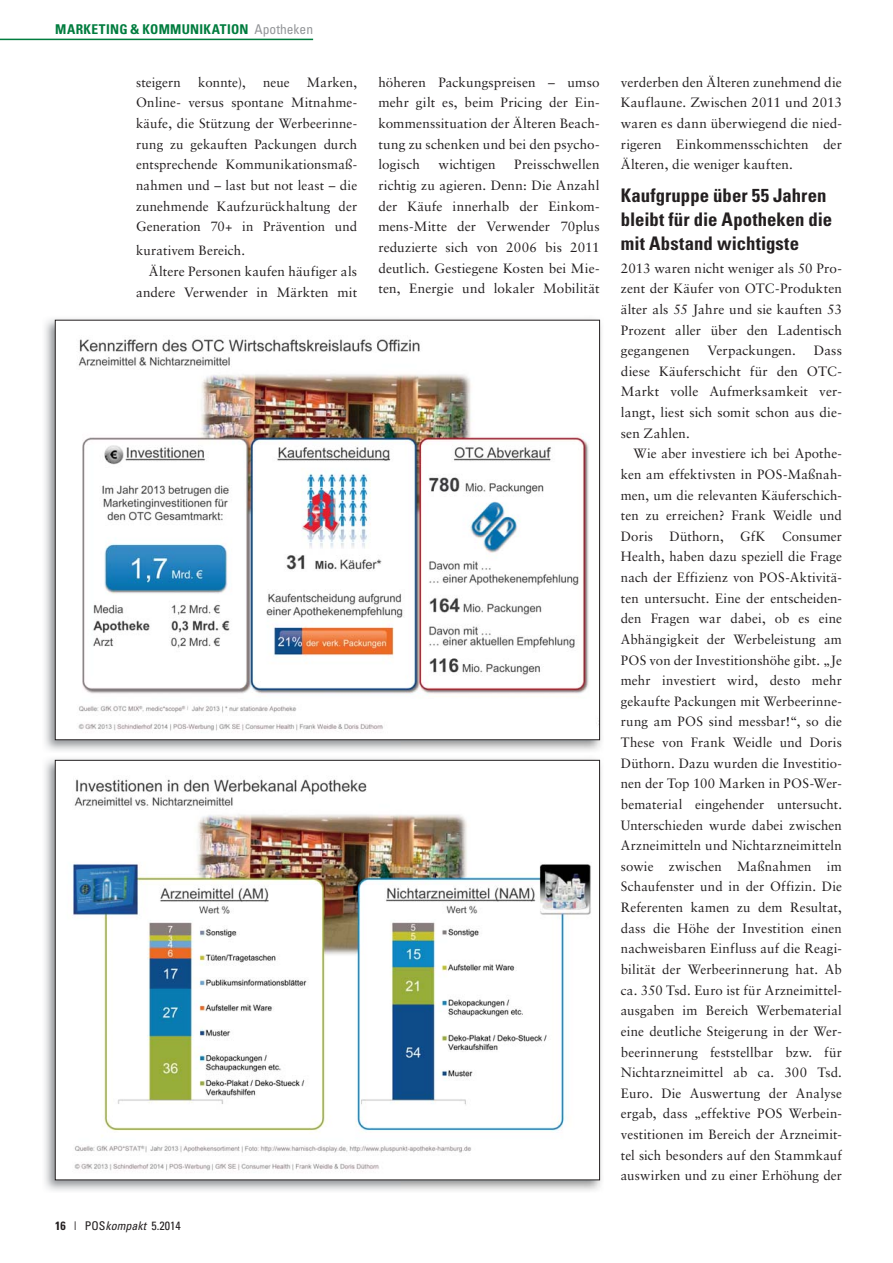
<style>
.page{position:relative;width:893px;height:1263px;background:#fff}
.page>*{position:absolute;margin:0;border:0;box-sizing:border-box;transform-origin:0 0}
.t1{font:700 condensed 18.75px/24px "Univers";color:#231f20}
.t2{font:13.5px/20.7px "Sabon LT Std";letter-spacing:.01em;color:#231f20;text-align:justify}
.t3{font:700 condensed 13.5px "Univers";letter-spacing:.02em;color:#007c3e}
.t4{font:condensed 12px "Univers";color:#231f20}
.s1{font-weight:400;color:#939598}
.s2{font-weight:700}
.s3{font-style:italic}
</style>
<div class="page">
<hr style="left:0;top:39px;width:313px;height:1px;background:#007c3e">
<img style="left:44px;top:758px;width:558px;height:433px">
<img style="left:57px;top:762px;width:541px;height:412px">
<img style="left:44px;top:318px;width:558px;height:433px">
<img style="left:59px;top:322px;width:539px;height:412px">
<p class="t3" style="left:55px;top:25px;width:259px">MARKETING &amp; KOMMUNIKATION <span class="s1">Apotheken</span></p>
<p class="t2" style="left:136px;top:73px;width:223px;text-indent:171px">Marken, Online- versus spontane Mitnahme&shy;käufe, die Stützung der Werbeerinne&shy;rung zu gekauften Packungen durch entsprechende Kommunikationsmaß&shy;nahmen und – last but not least – die zunehmende Kaufzurückhaltung der Generation 70+ in Prävention und</p>
<p class="t2" style="left:136px;top:241px;width:110px">kurativem Bereich.</p>
<p class="t2" style="left:149px;top:262px;width:210px">Ältere Personen kaufen häufiger als</p>
<p class="t2" style="left:136px;top:282px;width:223px">andere Verwender in Märkten mit</p>
<p class="t2" style="left:136px;top:73px;width:46px">steigern</p>
<p class="t2" style="left:198px;top:73px;width:49px">konnte),</p>
<p class="t2" style="left:263px;top:73px;width:28px">neue</p>
<p class="t4" style="left:55px;top:1221px;width:127px"><span class="s2">16</span> | POS<span class="s3">kompakt</span> 5.2014</p>
<p class="t2" style="left:378px;top:73px;width:223px">höheren Packungspreisen – umso mehr gilt es, beim Pricing der Ein&shy;kommenssituation der Älteren Beach&shy;tung zu schenken und bei den psycho&shy;logisch</p>
<p class="t2" style="left:378px;top:155px;width:223px;text-indent:136px">Preisschwellen richtig zu agieren. Denn: Die Anzahl der Käufe innerhalb der Einkom&shy;mens-Mitte der Verwender 70plus reduzierte sich von 2006 bis 2011 deutlich. Gestiegene Kosten bei Mie&shy;ten, Energie und lokaler Mobilität</p>
<p class="t2" style="left:439px;top:155px;width:59px">wichtigen</p>
<p class="t2" style="left:621px;top:73px;width:223px">verderben den Älteren zunehmend die Kauflaune. Zwischen 2011 und 2013 waren es dann überwiegend die nied&shy;rigeren Einkommensschichten der Älteren, die weniger kauften.</p>
<h1 class="t1" style="left:621px;top:185px;width:213px">Kaufgruppe über 55 Jahren bleibt für die Apotheken die mit Abstand wichtigste</h1>
<p class="t2" style="left:621px;top:258px;width:223px">2013 waren nicht weniger als 50 Pro&shy;zent der Käufer von OTC-Produkten älter als 55 Jahre und sie kauften 53<br>Prozent aller über den Ladentisch gegangenen</p>
<p class="t2" style="left:707px;top:341px;width:90px">Verpackungen.</p>
<p class="t2" style="left:621px;top:341px;width:223px;text-indent:193px">Dass diese Käuferschicht für den OTC-Markt volle Aufmerksamkeit ver&shy;langt, liest sich somit schon aus die&shy;sen Zahlen.</p>
<p class="t2" style="left:621px;top:444px;width:223px;text-indent:13px">Wie aber investiere ich bei Apothe&shy;ken am effektivsten in POS-Maßnah&shy;men, um die relevanten Käuferschich&shy;ten zu erreichen? Frank Weidle und Doris Düthorn, GfK Consumer Health, haben dazu speziell die Frage nach der Effizienz von POS-Aktivitä&shy;ten untersucht. Eine der entscheiden&shy;den Fragen war dabei, ob es eine Abhängigkeit der Werbeleistung am POS von der Investitionshöhe gibt. „Je mehr investiert wird, desto mehr gekaufte Packungen mit Werbeerinne&shy;rung am POS sind messbar!“, so die These von Frank Weidle und Doris Düthorn. Dazu wurden die Investitio&shy;nen der Top 100 Marken in POS-Wer&shy;bematerial eingehender untersucht.<br>Unterschieden wurde dabei zwischen Arzneimitteln und Nichtarzneimitteln sowie zwischen Maßnahmen im Schaufenster und in der Offizin. Die Referenten kamen zu dem Resultat, dass die Höhe der Investition einen nachweisbaren Einfluss auf die Reagi&shy;bilität der Werbeerinnerung hat. Ab ca. 350 Tsd. Euro ist für Arzneimittel&shy;ausgaben im Bereich Werbematerial eine deutliche Steigerung in der Wer&shy;beerinnerung feststellbar bzw. für Nichtarzneimittel ab ca. 300 Tsd.<br>Euro. Die Auswertung der Analyse ergab, dass „effektive POS Werbein&shy;vestitionen im Bereich der Arzneimit&shy;tel sich besonders auf den Stammkauf auswirken und zu einer Erhöhung der</p>
</div>
